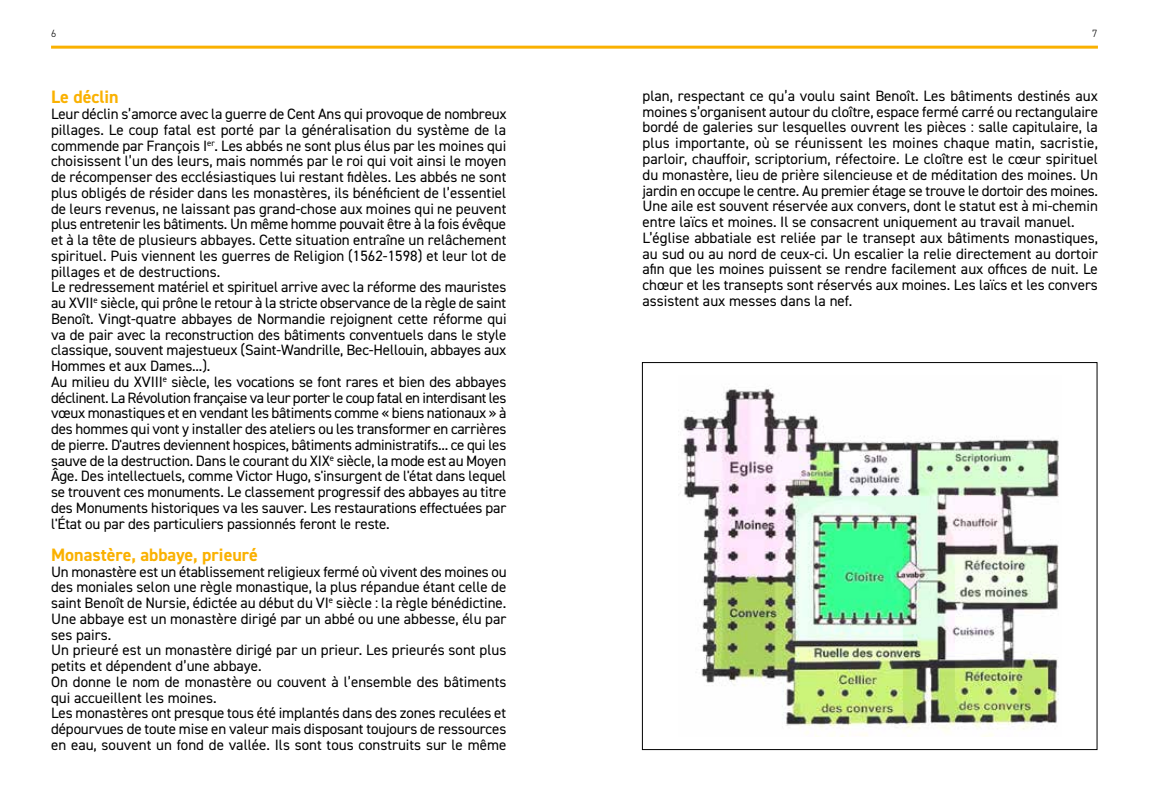
<style>
.page{position:relative;width:1149px;height:808px;background:#fff}
.page>*{position:absolute;margin:0;border:0;box-sizing:border-box;transform-origin:0 0}
.t1{font:700 18px "DIN2014";color:#fab100}
.t2{font:15px/15.8px "DIN2014";color:#000}
.t3{font:300 10.5px "DIN2014";color:#000}
</style>
<div class="page">
<hr style="left:51px;top:46px;width:1046px;height:3px;background:#fab100">
<img style="left:678px;top:388px;width:381px;height:349px">
<p class="t3" style="left:51px;top:27px;width:7px">6</p>
<p class="t3" style="left:1091px;top:27px;width:7px">7</p>
<p class="t1" style="left:51px;top:85px;width:69px">Le déclin</p>
<p class="t2" style="left:51px;top:106px;width:457px">Leur déclin s’amorce avec la guerre de Cent Ans qui provoque de nombreux pillages. Le coup fatal est porté par la généralisation du système de la commende par François I<sup>er</sup>. Les abbés ne sont plus élus par les moines qui choisissent l’un des leurs, mais nommés par le roi qui voit ainsi le moyen de récompenser des ecclésiastiques lui restant fidèles. Les abbés ne sont plus obligés de résider dans les monastères, ils bénéficient de l’essentiel de leurs revenus, ne laissant pas grand-chose aux moines qui ne peuvent plus entretenir les bâtiments. Un même homme pouvait être à la fois évêque et à la tête de plusieurs abbayes. Cette situation entraîne un relâchement spirituel. Puis viennent les guerres de Religion (1562-1598) et leur lot de pillages et de destructions.<br>Le redressement matériel et spirituel arrive avec la réforme des mauristes au XVII<sup>e</sup> siècle, qui prône le retour à la stricte observance de la règle de saint Benoît. Vingt-quatre abbayes de Normandie rejoignent cette réforme qui va de pair avec la reconstruction des bâtiments conventuels dans le style classique, souvent majestueux (Saint-Wandrille, Bec-Hellouin, abbayes aux Hommes et aux Dames...).<br>Au milieu du XVIII<sup>e</sup> siècle, les vocations se font rares et bien des abbayes déclinent. La Révolution française va leur porter le coup fatal en interdisant les vœux monastiques et en vendant les bâtiments comme « biens nationaux » à des hommes qui vont y installer des ateliers ou les transformer en carrières de pierre. D'autres deviennent hospices, bâtiments administratifs... ce qui les sauve de la destruction. Dans le courant du XIX<sup>e</sup> siècle, la mode est au Moyen Âge. Des intellectuels, comme Victor Hugo, s'insurgent de l'état dans lequel se trouvent ces monuments. Le classement progressif des abbayes au titre des Monuments historiques va les sauver. Les restaurations effectuées par l'État ou par des particuliers passionnés feront le reste.</p>
<p class="t1" style="left:51px;top:543px;width:208px">Monastère, abbaye, prieuré</p>
<p class="t2" style="left:51px;top:563px;width:457px">Un monastère est un établissement religieux fermé où vivent des moines ou des moniales selon une règle monastique, la plus répandue étant celle de saint Benoît de Nursie, édictée au début du VI<sup>e</sup> siècle : la règle bénédictine.<br>Une abbaye est un monastère dirigé par un abbé ou une abbesse, élu par ses pairs.<br>Un prieuré est un monastère dirigé par un prieur. Les prieurés sont plus petits et dépendent d’une abbaye.<br>On donne le nom de monastère ou couvent à l’ensemble des bâtiments qui accueillent les moines.<br>Les monastères ont presque tous été implantés dans des zones reculées et dépourvues de toute mise en valeur mais disposant toujours de ressources en eau, souvent un fond de vallée. Ils sont tous construits sur le même</p>
<p class="t2" style="left:642px;top:88px;width:457px">plan, respectant ce qu’a voulu saint Benoît. Les bâtiments destinés aux moines s’organisent autour du cloître, espace fermé carré ou rectangulaire bordé de galeries sur lesquelles ouvrent les pièces : salle capitulaire, la plus importante, où se réunissent les moines chaque matin, sacristie, parloir, chauffoir, scriptorium, réfectoire. Le cloître est le cœur spirituel du monastère, lieu de prière silencieuse et de méditation des moines. Un jardin en occupe le centre. Au premier étage se trouve le dortoir des moines.<br>Une aile est souvent réservée aux convers, dont le statut est à mi-chemin entre laïcs et moines. Il se consacrent uniquement au travail manuel.<br>L’église abbatiale est reliée par le transept aux bâtiments monastiques, au sud ou au nord de ceux-ci. Un escalier la relie directement au dortoir afin que les moines puissent se rendre facilement aux offices de nuit. Le chœur et les transepts sont réservés aux moines. Les laïcs et les convers assistent aux messes dans la nef.</p>
</div>
